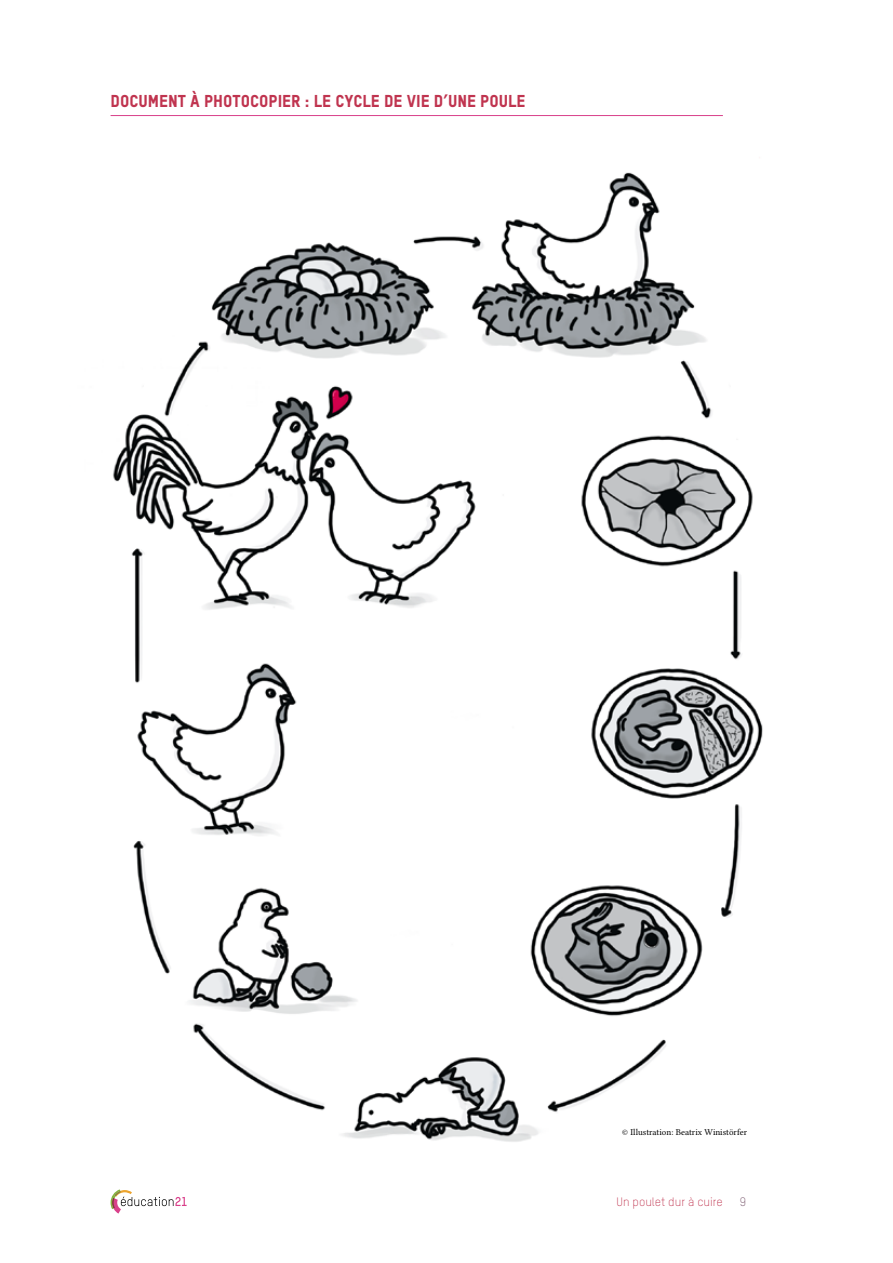
<style>
.page{position:relative;width:893px;height:1263px;background:#fff}
.page>*{position:absolute;margin:0;border:0;box-sizing:border-box;transform-origin:0 0}
.t1{font:16.95px "TSTARPRO Headline";color:#c0344f}
.t2{font:300 12px "TSTARPRO";color:#c0344f}
.t3{font:300 12px "TSTARPRO";color:#735066}
.t4{font:9px "Lin Libertine O";color:#000}
</style>
<div class="page">
<svg style="left:111px;top:1189px;width:76px;height:24px"></svg>
<hr style="left:111px;top:115px;width:612px;height:1px;background:#d9408a">
<img style="left:113px;top:172px;width:650px;height:970px">
<p class="t1" style="left:111px;top:90px;width:416px">DOCUMENT À PHOTOCOPIER : LE CYCLE DE VIE D’UNE POULE</p>
<p class="t4" style="left:622px;top:1125px;width:127px">© Illustration: Beatrix Winistörfer</p>
<p class="t2" style="left:616px;top:1195px;width:108px">Un poulet dur à cuire</p>
<p class="t3" style="left:740px;top:1195px;width:8px">9</p>
</div>
